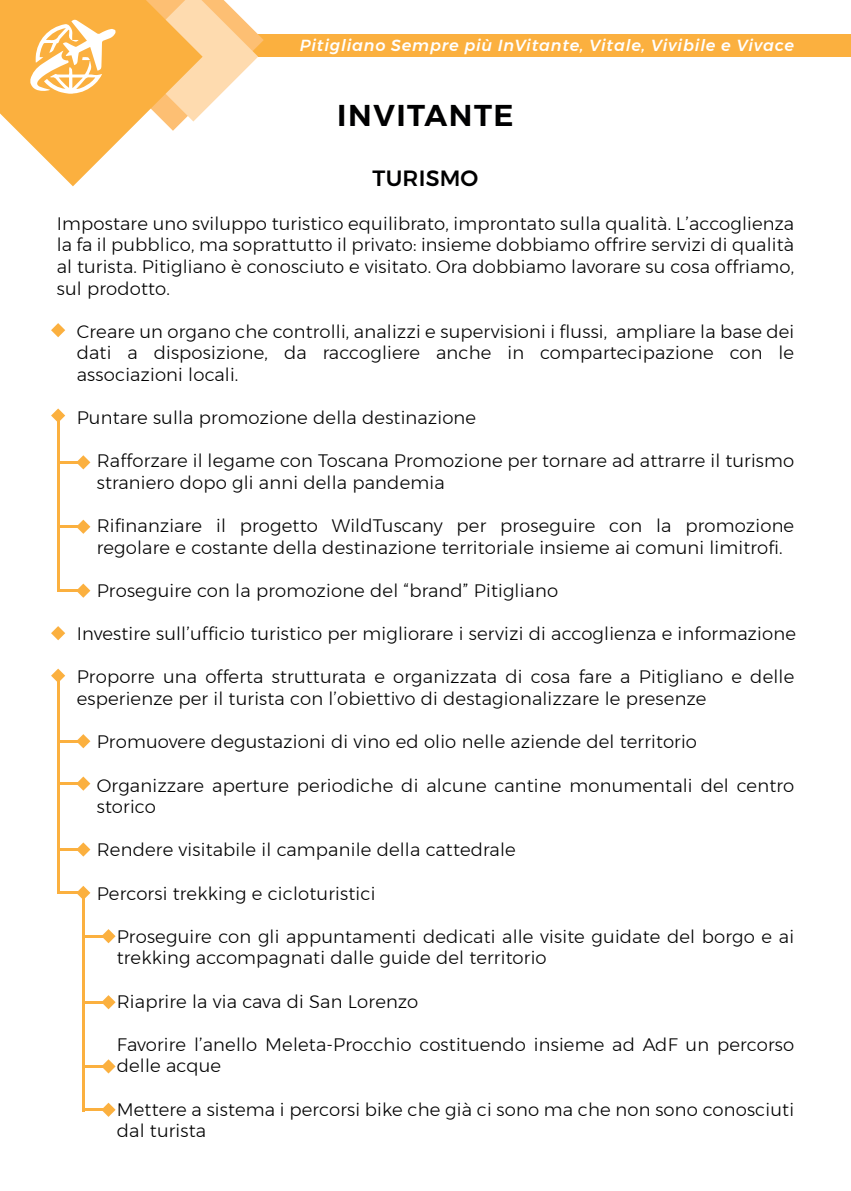
<style>
.page{position:relative;width:851px;height:1191px;background:#fff}
.page>*{position:absolute;margin:0;border:0;box-sizing:border-box;transform-origin:0 0}
.t1{font:600 30px "Montserrat";letter-spacing:.05em;color:#000001}
.t2{font:500 22px "Montserrat";letter-spacing:.01em;color:#000001}
.t3{font:300 18px/21.6px "Montserrat";letter-spacing:.01em;color:#000001}
.t4{font:italic 500 16px "Montserrat";letter-spacing:.05em;color:#fff}
</style>
<div class="page">
<svg style="left:51px;top:323px;width:14px;height:14px"></svg>
<svg style="left:51px;top:626px;width:14px;height:14px"></svg>
<svg style="left:51px;top:408px;width:14px;height:14px"></svg>
<svg style="left:51px;top:668px;width:14px;height:14px"></svg>
<hr style="left:82px;top:893px;width:3px;height:218px;background:#fbb03f">
<hr style="left:82px;top:934px;width:26px;height:3px;background:#fbb03f">
<svg style="left:101px;top:929px;width:15px;height:14px"></svg>
<hr style="left:82px;top:1000px;width:26px;height:3px;background:#fbb03f">
<svg style="left:101px;top:995px;width:15px;height:14px"></svg>
<hr style="left:82px;top:1065px;width:26px;height:2px;background:#fbb03f">
<svg style="left:101px;top:1059px;width:15px;height:14px"></svg>
<hr style="left:82px;top:1108px;width:26px;height:3px;background:#fbb03f">
<svg style="left:102px;top:1102px;width:14px;height:14px"></svg>
<hr style="left:57px;top:680px;width:3px;height:214px;background:#fbb03f">
<hr style="left:57px;top:740px;width:26px;height:2px;background:#fbb03f">
<svg style="left:76px;top:734px;width:14px;height:14px"></svg>
<hr style="left:57px;top:782px;width:26px;height:3px;background:#fbb03f">
<svg style="left:77px;top:776px;width:13px;height:14px"></svg>
<hr style="left:57px;top:848px;width:26px;height:3px;background:#fbb03f">
<svg style="left:78px;top:842px;width:12px;height:14px"></svg>
<hr style="left:57px;top:415px;width:3px;height:177px;background:#fbb03f">
<hr style="left:57px;top:461px;width:26px;height:3px;background:#fbb03f">
<svg style="left:77px;top:455px;width:13px;height:14px"></svg>
<hr style="left:57px;top:525px;width:26px;height:3px;background:#fbb03f">
<svg style="left:77px;top:519px;width:13px;height:15px"></svg>
<hr style="left:57px;top:589px;width:26px;height:3px;background:#fbb03f">
<svg style="left:77px;top:583px;width:13px;height:15px"></svg>
<hr style="left:57px;top:891px;width:26px;height:3px;background:#fbb03f">
<svg style="left:77px;top:886px;width:13px;height:13px"></svg>
<div style="left:73px;top:34px;width:777px;height:23px;background:#fbb03f"></div>
<svg style="left:0;top:0;width:264px;height:186px"></svg>
<p class="t4" style="left:300px;top:35px;width:496px">Pitigliano Sempre più InVitante, Vitale, Vivibile e Vivace</p>
<h1 class="t1" style="left:337px;top:97px;width:178px">INVITANTE</h1>
<p class="t2" style="left:372px;top:165px;width:107px">TURISMO</p>
<p class="t3" style="left:57px;top:212px;width:739px;text-align:justify">Impostare uno sviluppo turistico equilibrato, improntato sulla qualità. L’accoglienza la fa il pubblico, ma soprattutto il privato: insieme dobbiamo offrire servizi di qualità al turista. Pitigliano è conosciuto e visitato. Ora dobbiamo lavorare su cosa offriamo, sul prodotto.</p>
<p class="t3" style="left:77px;top:320px;width:719px;text-align:justify">Creare un organo che controlli, analizzi e supervisioni i flussi, ampliare la base dei dati a disposizione, da raccogliere anche in compartecipazione con le associazioni locali.</p>
<p class="t3" style="left:77px;top:407px;width:401px">Puntare sulla promozione della destinazione</p>
<p class="t3" style="left:97px;top:450px;width:699px">Rafforzare il legame con Toscana Promozione per tornare ad attrarre il turismo straniero dopo gli anni della pandemia</p>
<p class="t3" style="left:97px;top:515px;width:699px">Rifinanziare il progetto WildTuscany per proseguire con la promozione regolare e costante della destinazione territoriale insieme ai comuni limitrofi.</p>
<p class="t3" style="left:97px;top:580px;width:463px">Proseguire con la promozione del “brand” Pitigliano</p>
<p class="t3" style="left:77px;top:623px;width:720px">Investire sull’ufficio turistico per migliorare i servizi di accoglienza e informazione</p>
<p class="t3" style="left:77px;top:666px;width:719px">Proporre una offerta strutturata e organizzata di cosa fare a Pitigliano e delle esperienze per il turista con l’obiettivo di destagionalizzare le presenze</p>
<p class="t3" style="left:97px;top:731px;width:601px">Promuovere degustazioni di vino ed olio nelle aziende del territorio</p>
<p class="t3" style="left:97px;top:774px;width:699px">Organizzare aperture periodiche di alcune cantine monumentali del centro storico</p>
<p class="t3" style="left:97px;top:839px;width:420px">Rendere visitabile il campanile della cattedrale</p>
<p class="t3" style="left:97px;top:882px;width:280px">Percorsi trekking e cicloturistici</p>
<p class="t3" style="left:117px;top:925px;width:678px">Proseguire con gli appuntamenti dedicati alle visite guidate del borgo e ai trekking accompagnati dalle guide del territorio</p>
<p class="t3" style="left:117px;top:990px;width:303px">Riaprire la via cava di San Lorenzo</p>
<p class="t3" style="left:117px;top:1033px;width:678px">Favorire l’anello Meleta-Procchio costituendo insieme ad AdF un percorso delle acque</p>
<p class="t3" style="left:117px;top:1098px;width:678px">Mettere a sistema i percorsi bike che già ci sono ma che non sono conosciuti dal turista</p>
</div>
